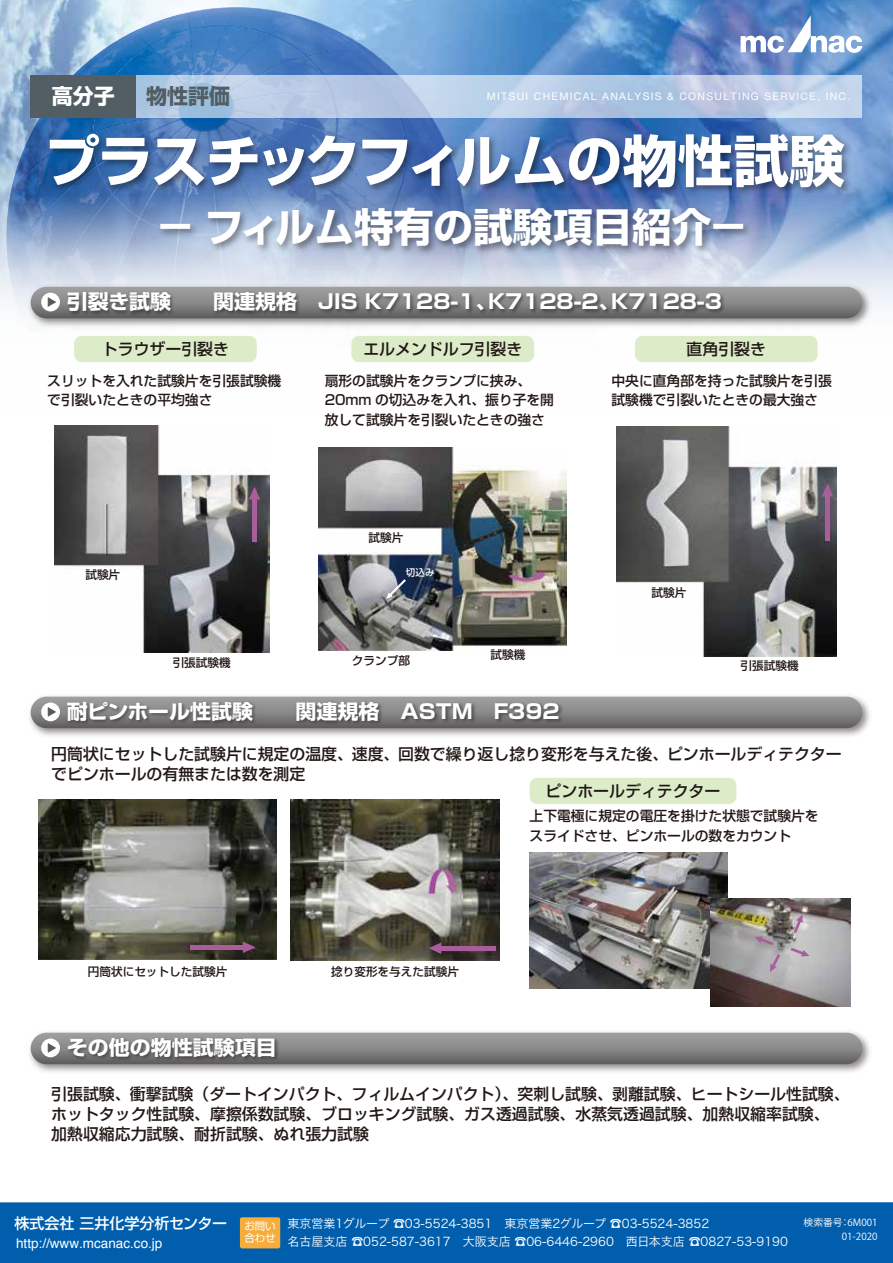
<style>
.page{position:relative;width:893px;height:1263px;background:#fff}
.page>*{position:absolute;margin:0;border:0;box-sizing:border-box;transform-origin:0 0}
.t1{font:700 55.65px "Shin Go Pro";letter-spacing:-.03em;color:#fff}
.t2{font:700 39.75px "Shin Go Pro";color:#fff}
.t3{font:700 21px "Shin Go Pro";color:#535d64}
.t4{font:700 21px "Shin Go Pro";color:#fff}
.t5{font:700 19.95px "Shin Go Pro";color:#fff;scale:1.05 1}
.t6{font:500 15.9px/20.1px "Shin Go Pro";color:#221815}
.t7{font:500 15px "Shin Go Pro";color:#fff}
.t8{font:500 13.8px/19.6px "Shin Go Pro";color:#221815}
.t9{font:13.5px "Helvetica";color:#fff}
.t10{font:12px/18px "Hira Kaku Pro W3";color:#fff}
.t11{font:500 11.55px "Shin Go Pro";color:#221815}
.t12{font:10.5px "Helvetica Neue LT Std";letter-spacing:.125em;color:#fff}
.t13{font:10.5px/12px "Shin Go Pro";letter-spacing:-.015em;color:#fff}
.t14{font:9.75px/13.8px "Koz Go Pr 6 N";color:#fff;text-align:right}
.t15{font:500 9.6px "Shin Go Pro";color:#fff}
</style>
<div class="page">
<img style="left:0;top:0;width:893px;height:193px">
<img style="left:6px;top:7px;width:460px;height:186px">
<img style="left:0;top:193px;width:893px;height:169px">
<img style="left:55px;top:426px;width:214px;height:226px">
<img style="left:318px;top:448px;width:248px;height:203px">
<img style="left:616px;top:427px;width:220px;height:229px">
<img style="left:530px;top:853px;width:198px;height:135px">
<img style="left:710px;top:899px;width:140px;height:107px">
<div style="left:530px;top:778px;width:206px;height:26px;background:#dcecc9;border-radius:8px"></div>
<div style="left:74px;top:336px;width:183px;height:26px;background:#dcecc9;border-radius:8px"></div>
<div style="left:351px;top:336px;width:183px;height:26px;background:#dcecc9;border-radius:8px"></div>
<div style="left:635px;top:336px;width:183px;height:26px;background:#dcecc9;border-radius:8px"></div>
<img style="left:29px;top:695px;width:841px;height:41px">
<svg style="left:31px;top:697px;width:831px;height:31px;background:#868686"></svg>
<img style="left:64px;top:699px;width:502px;height:31px">
<svg style="left:41px;top:702px;width:19px;height:19px"></svg>
<svg style="left:48px;top:707px;width:8px;height:10px"></svg>
<img style="left:25px;top:281px;width:849px;height:49px">
<svg style="left:31px;top:287px;width:831px;height:31px;background:#878787"></svg>
<svg style="left:741px;top:15px;width:121px;height:38px"></svg>
<svg style="left:136px;top:75px;width:726px;height:42px;background:#b8cbe5"></svg>
<div style="left:31px;top:75px;width:105px;height:42px;background:#535d64"></div>
<img style="left:64px;top:288px;width:664px;height:32px">
<div style="left:41px;top:293px;width:19px;height:18px;background:#fff;border-radius:50%"></div>
<img style="left:40px;top:127px;width:836px;height:79px">
<img style="left:152px;top:201px;width:606px;height:62px">
<svg style="left:48px;top:297px;width:8px;height:10px"></svg>
<div style="left:252px;top:496px;width:5px;height:46px;background:#a85e9a"></div>
<svg style="left:249px;top:487px;width:11px;height:12px"></svg>
<svg style="left:386px;top:579px;width:20px;height:20px"></svg>
<div style="left:825px;top:493px;width:5px;height:48px;background:#a85e9a"></div>
<svg style="left:822px;top:484px;width:11px;height:12px"></svg>
<img style="left:29px;top:1031px;width:841px;height:41px">
<svg style="left:31px;top:1033px;width:831px;height:31px;background:#848484"></svg>
<img style="left:64px;top:1034px;width:219px;height:32px">
<svg style="left:41px;top:1038px;width:19px;height:19px"></svg>
<svg style="left:48px;top:1043px;width:8px;height:10px"></svg>
<img style="left:38px;top:800px;width:239px;height:160px">
<img style="left:290px;top:800px;width:210px;height:160px">
<hr style="left:191px;top:945px;width:55px;height:4px;background:#a85e9a">
<svg style="left:243px;top:941px;width:13px;height:12px"></svg>
<hr style="left:438px;top:946px;width:58px;height:4px;background:#a85e9a">
<svg style="left:429px;top:942px;width:12px;height:12px"></svg>
<svg style="left:770px;top:954px;width:10px;height:18px"></svg>
<svg style="left:791px;top:948px;width:18px;height:8px"></svg>
<svg style="left:794px;top:914px;width:9px;height:19px"></svg>
<svg style="left:754px;top:936px;width:19px;height:9px"></svg>
<div style="left:0;top:1202px;width:893px;height:61px;background:#005ead"></div>
<div style="left:240px;top:1217px;width:40px;height:31px;background:#f6ad3c;border-radius:2px"></div>
<h3 class="t4" style="left:52px;top:80px;width:65px">高分子</h3>
<h3 class="t3" style="left:146px;top:80px;width:86px">物性評価</h3>
<p class="t12" style="left:487px;top:90px;width:365px">MITSUI CHEMICAL ANALYSIS &amp; CONSULTING SERVICE, INC.</p>
<h1 class="t1" style="left:45px;top:117px;width:801px">プラスチックフィルムの物性試験</h1>
<h2 class="t2" style="left:156px;top:196px;width:594px">－ フィルム特有の試験項目紹介－</h2>
<p class="t5" style="left:67px;top:286px;width:625px">引裂き試験　　関連規格　JIS K7128-1、K7128-2、K7128-3</p>
<p class="t6" style="left:102px;top:337px;width:129px">トラウザー引裂き</p>
<p class="t6" style="left:363px;top:337px;width:160px">エルメンドルフ引裂き</p>
<p class="t6" style="left:687px;top:337px;width:81px">直角引裂き</p>
<p class="t8" style="left:47px;top:369px;width:236px">スリットを入れた試験片を引張試験機で引裂いたときの平均強さ</p>
<p class="t8" style="left:325px;top:369px;width:231px">扇形の試験片をクランプに挟み、<br>20mm の切込みを入れ、振り子を開放して試験片を引裂いたときの強さ</p>
<p class="t8" style="left:611px;top:369px;width:222px">中央に直角部を持った試験片を引張試験機で引裂いたときの最大強さ</p>
<p class="t11" style="left:85px;top:565px;width:36px">試験片</p>
<p class="t11" style="left:368px;top:528px;width:36px">試験片</p>
<p class="t15" style="left:406px;top:565px;width:30px">切込み</p>
<p class="t11" style="left:652px;top:583px;width:36px">試験片</p>
<p class="t11" style="left:490px;top:645px;width:36px">試験機</p>
<p class="t11" style="left:173px;top:653px;width:60px">引張試験機</p>
<p class="t11" style="left:352px;top:651px;width:60px">クランプ部</p>
<p class="t11" style="left:741px;top:656px;width:60px">引張試験機</p>
<p class="t5" style="left:67px;top:696px;width:471px">耐ピンホール性試験　　関連規格　ASTM　F392</p>
<p class="t6" style="left:51px;top:743px;width:792px;line-height:19.6px">円筒状にセットした試験片に規定の温度、速度、回数で繰り返し捻り変形を与えた後、ピンホールディテクターでピンホールの有無または数を測定</p>
<p class="t6" style="left:546px;top:779px;width:176px">ピンホールディテクター</p>
<p class="t8" style="left:530px;top:805px;width:291px">上下電極に規定の電圧を掛けた状態で試験片をスライドさせ、ピンホールの数をカウント</p>
<p class="t11" style="left:88px;top:962px;width:141px">円筒状にセットした試験片</p>
<p class="t11" style="left:331px;top:962px;width:129px">捻り変形を与えた試験片</p>
<p class="t5" style="left:67px;top:1032px;width:202px">その他の物性試験項目</p>
<p class="t6" style="left:51px;top:1082px;width:800px">引張試験、衝撃試験（ダートインパクト、フィルムインパクト）、突刺し試験、剥離試験、ヒートシール性試験、ホットタック性試験、摩擦係数試験、ブロッキング試験、ガス透過試験、水蒸気透過試験、加熱収縮率試験、<br>加熱収縮応力試験、耐折試験、ぬれ張力試験</p>
<p class="t7" style="left:14px;top:1211px;width:214px">株式会社 三井化学分析センター</p>
<p class="t9" style="left:16px;top:1232px;width:148px">http://www.mcanac.co.jp</p>
<p class="t13" style="left:244px;top:1219px;width:33px">お問い合わせ</p>
<p class="t10" style="left:287px;top:1213px;width:502px">東京営業1グループ ☎03-5524-3851　東京営業2グループ ☎03-5524-3852<br>名古屋支店 ☎052-587-3617　大阪支店 ☎06-6446-2960　西日本支店 ☎0827-53-9190</p>
<p class="t14" style="left:804px;top:1216px;width:75px">検索番号：6M001<br>01-2020</p>
</div>
